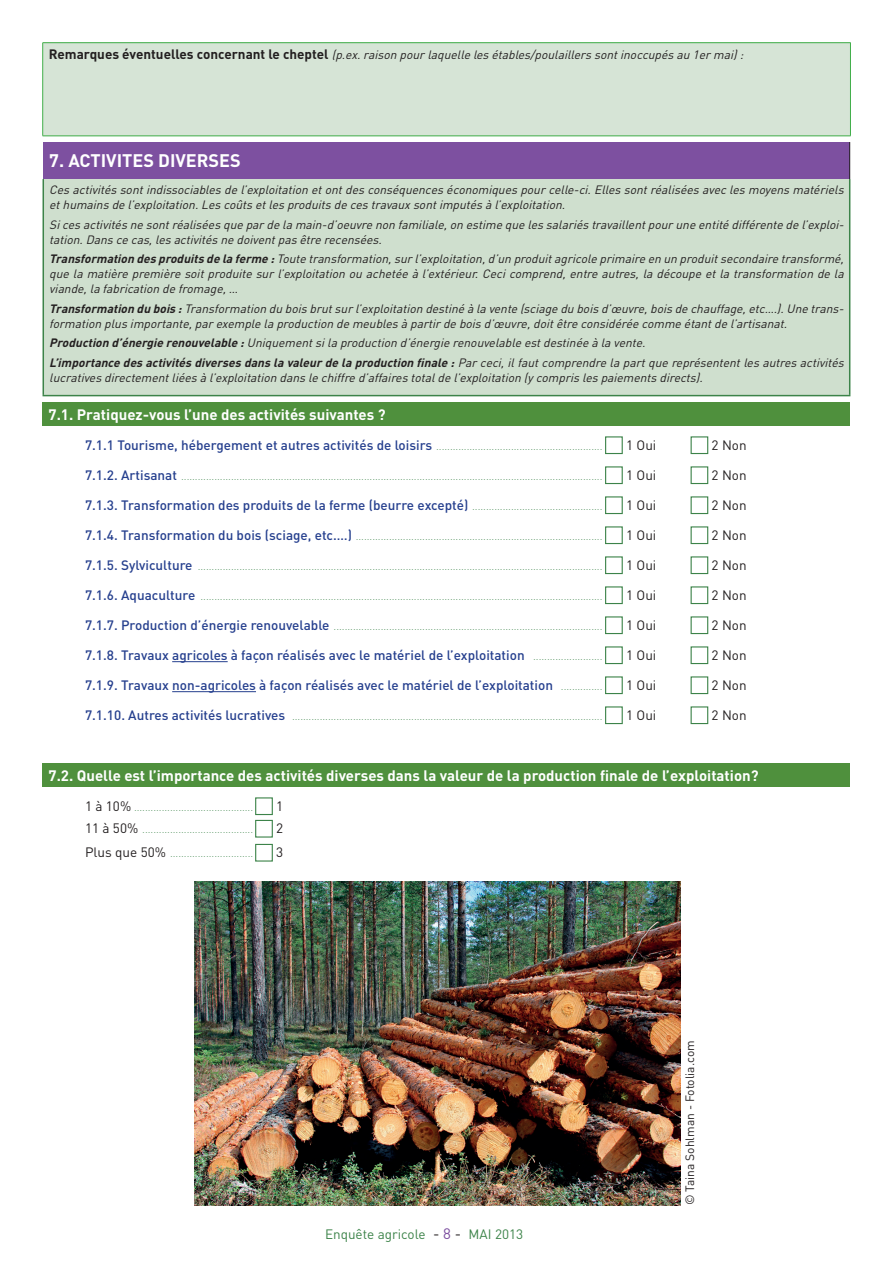
<style>
.page{position:relative;width:893px;height:1263px;background:#fff}
.page>*{position:absolute;margin:0;border:0;box-sizing:border-box;transform-origin:0 0}
.t1{font:700 18px "DIN Pro";color:#fff}
.t2{font:700 15px "DIN Pro";color:#fff}
.t3{font:500 13.5px "DIN Pro";color:#253f8e}
.t4{font:13.5px "DIN Pro";color:#231f20}
.t5{font:13.5px "DIN Pro";color:#3c8349}
.t6{font:italic 12px/15px "DIN Pro";color:#231f20}
.t7{font:12px "DIN Pro";color:#231f20}
.t8{font:300 10.5px "DIN Pro";color:#3c8349}
.s1{font-weight:700;font-style:normal;font-size:13.5px}
.s2{font-weight:700}
.s3{font-weight:500;font-size:13.5px;color:#253f8e}
.s4{font-weight:300;font-size:10.5px;color:#3c8349}
.s5{font-weight:400;font-size:13.5px;color:#231f20}
.s6{font-size:15px;color:#231f20}
.s7{font-size:15px;color:#7d50a0}
</style>
<div class="page">
<hr style="left:172px;top:661px;width:56px;height:1px;background:#253f8e">
<hr style="left:172px;top:691px;width:84px;height:1px;background:#253f8e">
<div style="left:43px;top:43px;width:807px;height:93px;background:#d6e4d6"></div>
<hr style="left:43px;top:42px;width:808px;height:1px;background:#40ae49">
<hr style="left:42px;top:43px;width:1px;height:93px;background:#40ae49">
<hr style="left:850px;top:43px;width:1px;height:93px;background:#40ae49">
<hr style="left:43px;top:136px;width:808px;height:1px;background:#40ae49">
<div style="left:43px;top:142px;width:807px;height:37px;background:#7d50a0"></div>
<div style="left:43px;top:179px;width:807px;height:217px;background:#cfdfce"></div>
<hr style="left:849px;top:142px;width:1px;height:37px;background:#231f20">
<hr style="left:43px;top:179px;width:1px;height:216px;background:#3c8349">
<hr style="left:849px;top:179px;width:1px;height:216px;background:#3c8349">
<hr style="left:43px;top:395px;width:807px;height:1px;background:#3c8349">
<div style="left:43px;top:402px;width:807px;height:24px;background:#4f903d"></div>
<div style="left:605px;top:436px;width:18px;height:18px;border:1px solid #3c8349"></div>
<div style="left:691px;top:436px;width:17px;height:18px;border:1px solid #3c8349"></div>
<div style="left:605px;top:466px;width:18px;height:18px;border:1px solid #3c8349"></div>
<div style="left:691px;top:466px;width:17px;height:18px;border:1px solid #3c8349"></div>
<div style="left:605px;top:496px;width:18px;height:18px;border:1px solid #3c8349"></div>
<div style="left:691px;top:496px;width:17px;height:18px;border:1px solid #3c8349"></div>
<div style="left:605px;top:526px;width:18px;height:18px;border:1px solid #3c8349"></div>
<div style="left:691px;top:526px;width:17px;height:18px;border:1px solid #3c8349"></div>
<div style="left:605px;top:556px;width:18px;height:18px;border:1px solid #3c8349"></div>
<div style="left:691px;top:556px;width:17px;height:18px;border:1px solid #3c8349"></div>
<div style="left:605px;top:586px;width:18px;height:18px;border:1px solid #3c8349"></div>
<div style="left:691px;top:586px;width:17px;height:18px;border:1px solid #3c8349"></div>
<div style="left:605px;top:616px;width:18px;height:18px;border:1px solid #3c8349"></div>
<div style="left:691px;top:616px;width:17px;height:18px;border:1px solid #3c8349"></div>
<div style="left:605px;top:646px;width:18px;height:18px;border:1px solid #3c8349"></div>
<div style="left:691px;top:646px;width:17px;height:18px;border:1px solid #3c8349"></div>
<div style="left:605px;top:676px;width:18px;height:18px;border:1px solid #3c8349"></div>
<div style="left:691px;top:676px;width:17px;height:18px;border:1px solid #3c8349"></div>
<div style="left:605px;top:706px;width:18px;height:18px;border:1px solid #3c8349"></div>
<div style="left:691px;top:706px;width:17px;height:18px;border:1px solid #3c8349"></div>
<div style="left:43px;top:763px;width:807px;height:24px;background:#4f903d"></div>
<div style="left:255px;top:797px;width:18px;height:18px;border:1px solid #3c8349"></div>
<div style="left:255px;top:820px;width:18px;height:17px;border:1px solid #3c8349"></div>
<div style="left:255px;top:844px;width:18px;height:17px;border:1px solid #3c8349"></div>
<img style="left:194px;top:881px;width:486px;height:324px">
<p class="t6" style="left:49px;top:47px;width:700px"><span class="s1">R e m a rq u e s éve n t u e l le s co n ce r n a n t le c h e p t e l</span> (p.ex.raison pourlaquellelesétables/poulaillerssontinoccupésau 1ermai):</p>
<h1 class="t1" style="left:49px;top:149px;width:193px">7. ACTIVITES DIVERSES</h1>
<p class="t6" style="left:49px;top:182px;width:799px">Cesactivitéssontindissociablesdel’exploitation etontdesconséquenceséconomiquespourcelle-ci.Ellessontréaliséesaveclesmoyensmatériels ethumainsdel’exploitation.Lescoûtsetlesproduitsdecestravauxsontimputésàl’exploitation.</p>
<p class="t6" style="left:49px;top:216px;width:799px">Sicesactivitésnesontréaliséesquepardelamain-d’oeuvrenon familiale,on estimequelessalariéstravaillentpouruneentitédifférentedel’exploi&shy;tation.Danscecas,lesactivitésnedoiventpasêtrerecensées.</p>
<p class="t6" style="left:49px;top:251px;width:799px;text-align:justify"><span class="s2">Transformation desproduitsde laferme :</span>Toutetransformation,surl’exploitation,d’un produitagricoleprimaireen un produitsecondairetransformé, quelamatièrepremièresoitproduitesurl’exploitation ou achetéeàl’extérieur.Cecicomprend,entreautres,ladécoupeetlatransformation dela viande,lafabrication defromage,…</p>
<p class="t6" style="left:49px;top:300px;width:799px"><span class="s2">Transformation du bois:</span>Transformation du boisbrutsurl’exploitation destinéàlavente(sciagedu boisd’œuvre,boisdechauffage,etc….).Unetrans&shy;formation plusimportante,parexemplelaproduction demeublesàpartirdeboisd’œuvre,doitêtreconsidéréecommeétantdel’artisanat.</p>
<p class="t6" style="left:49px;top:333px;width:799px;line-height:19.5px"><span class="s2">Production d’énergie renouvelable :</span>Uniquementsilaproduction d’énergierenouvelableestdestinéeàlavente.<br><span class="s2">L’importance desactivitésdiversesdanslavaleurde laproduction finale :</span> Parceci,ilfautcomprendrelapartquereprésententlesautresactivités</p>
<p class="t6" style="left:49px;top:369px;width:658px">lucrativesdirectementliéesàl’exploitation danslechiffred’affairestotaldel’exploitation (ycomprislespaiementsdirects).</p>
<p class="t2" style="left:49px;top:404px;width:339px">7.1. Pratiquez-vous l’une des activités suivantes ?</p>
<p class="t8" style="left:85px;top:439px;width:519px"><span class="s3">7.1.1 Tourisme, hébergement et autres activités de loisirs</span> ............................................................</p>
<p class="t4" style="left:626px;top:436px;width:32px">1 Oui</p>
<p class="t4" style="left:712px;top:436px;width:37px">2 Non</p>
<p class="t8" style="left:85px;top:469px;width:519px"><span class="s3">7.1.2. Artisanat</span> ........................................................................................................................................................</p>
<p class="t4" style="left:626px;top:466px;width:32px">1 Oui</p>
<p class="t4" style="left:712px;top:466px;width:37px">2 Non</p>
<p class="t3" style="left:85px;top:496px;width:519px">7.1.3. Transformation des produits de la ferme (beurre excepté) <span class="s4">...............................................</span></p>
<p class="t4" style="left:626px;top:496px;width:32px">1 Oui</p>
<p class="t4" style="left:712px;top:496px;width:37px">2 Non</p>
<p class="t8" style="left:85px;top:529px;width:519px"><span class="s3">7.1.4. Transformation du bois (sciage, etc.…)</span> .........................................................................................</p>
<p class="t4" style="left:626px;top:526px;width:32px">1 Oui</p>
<p class="t4" style="left:712px;top:526px;width:37px">2 Non</p>
<p class="t8" style="left:85px;top:559px;width:519px"><span class="s3">7.1.5. Sylviculture</span> ..................................................................................................................................................</p>
<p class="t4" style="left:626px;top:556px;width:32px">1 Oui</p>
<p class="t4" style="left:712px;top:556px;width:37px">2 Non</p>
<p class="t8" style="left:85px;top:589px;width:519px"><span class="s3">7.1.6. Aquaculture</span> .................................................................................................................................................</p>
<p class="t4" style="left:626px;top:586px;width:32px">1 Oui</p>
<p class="t4" style="left:712px;top:586px;width:37px">2 Non</p>
<p class="t8" style="left:85px;top:619px;width:519px"><span class="s3">7.1.7. Production d’énergie renouvelable</span> .................................................................................................</p>
<p class="t4" style="left:626px;top:616px;width:32px">1 Oui</p>
<p class="t4" style="left:712px;top:616px;width:37px">2 Non</p>
<p class="t3" style="left:85px;top:646px;width:519px">7.1.8. Travaux agricoles à façon réalisés avec le matériel de l’exploitation <span class="s4">.........................</span></p>
<p class="t4" style="left:626px;top:646px;width:32px">1 Oui</p>
<p class="t4" style="left:712px;top:646px;width:37px">2 Non</p>
<p class="t3" style="left:85px;top:676px;width:519px">7.1.9. Travaux non-agricoles à façon réalisés avec le matériel de l’exploitation <span class="s4">...............</span></p>
<p class="t4" style="left:626px;top:676px;width:32px">1 Oui</p>
<p class="t4" style="left:712px;top:676px;width:37px">2 Non</p>
<p class="t8" style="left:85px;top:709px;width:519px"><span class="s3">7.1.10. Autres activités lucratives</span> ................................................................................................................</p>
<p class="t4" style="left:626px;top:706px;width:32px">1 Oui</p>
<p class="t4" style="left:712px;top:706px;width:37px">2 Non</p>
<p class="t2" style="left:49px;top:765px;width:712px">7.2. Quelle est l’importance des activités diverses dans la valeur de la production finale de l’exploitation?</p>
<p class="t8" style="left:85px;top:800px;width:170px"><span class="s5">1 à 10%</span> ...........................................</p>
<p class="t4" style="left:276px;top:797px;width:9px">1</p>
<p class="t8" style="left:85px;top:822px;width:170px"><span class="s5">11 à 50%</span> ........................................</p>
<p class="t4" style="left:276px;top:819px;width:9px">2</p>
<p class="t8" style="left:85px;top:846px;width:170px"><span class="s5">Plus que 50%</span> ..............................</p>
<p class="t4" style="left:276px;top:843px;width:9px">3</p>
<p class="t5" style="left:325px;top:1225px;width:200px">Enquête agricole <span class="s6">-</span> <span class="s7">8</span> <span class="s6">-</span> MAI 2013</p>
<p class="t7" style="left:681px;top:1205px;width:166px;rotate:-90deg">© Taina Sohlman - Fotolia.com</p>
</div>
